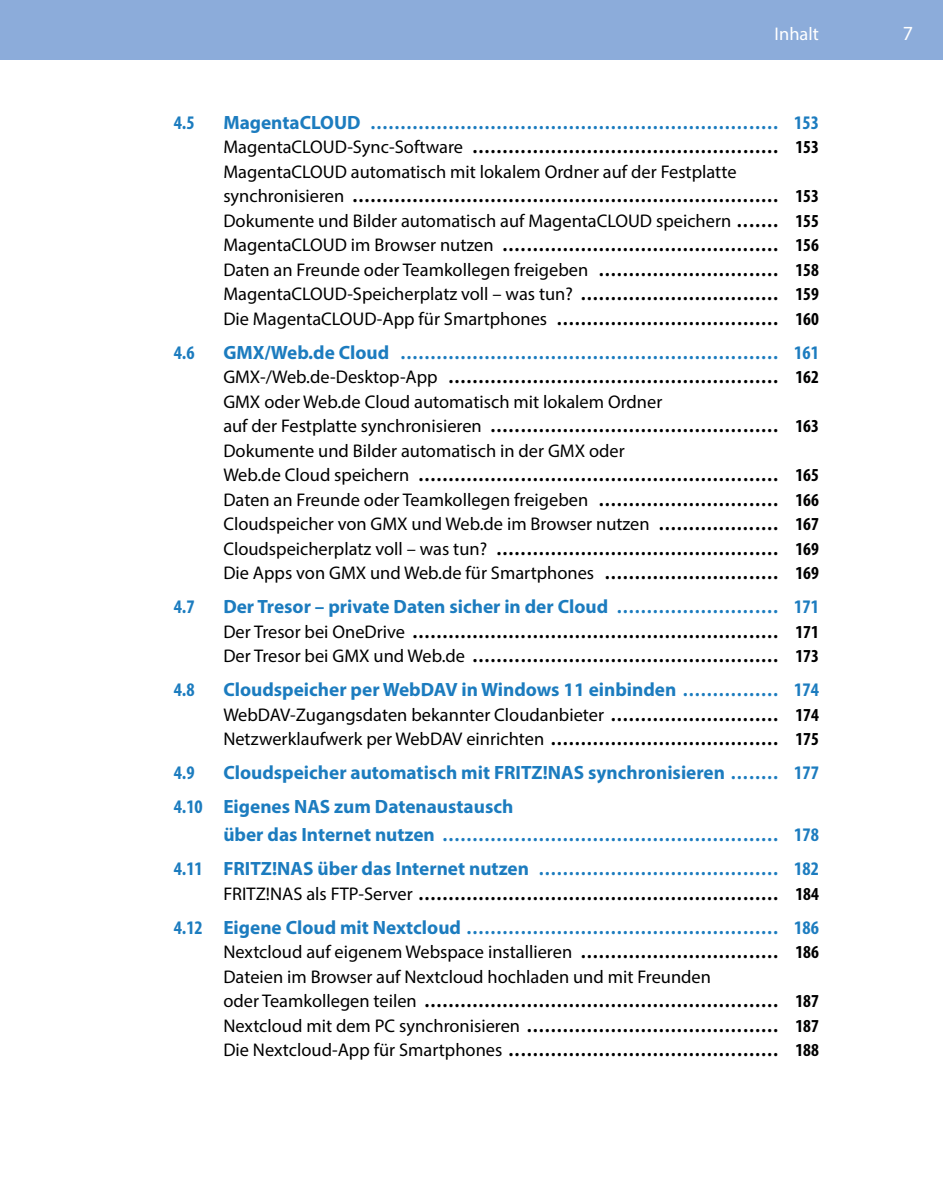
<style>
.page{position:relative;width:943px;height:1191px;background:#fff}
.page>*{position:absolute;margin:0;border:0;box-sizing:border-box;transform-origin:0 0}
.t1{font:600 21px "Myriad Pro";color:#000}
.t2{font:600 21px "Myriad Pro";color:#1c7cbf}
.t3{font:20.12px "Myriad Pro";color:#fff}
.t4{font:700 19.25px "Myriad Pro";color:#1c7cbf}
.t5{font:700 condensed 19.25px "Myriad Pro";color:#1c7cbf}
.t6{font:18.38px "Myriad Pro";color:#000}
.t7{font:700 condensed 18.38px "Myriad Pro";color:#000}
.t8{font:18.38px "Myriad Pro";color:#fff}
.s1{font-weight:700;font-size:19.25px}
.s2{font-weight:400;font-size:18.38px}
.s3{font-weight:600;font-size:21px}
.s4{font-stretch:condensed}
.s5{font-weight:700;font-stretch:condensed;font-size:19.25px}
</style>
<div class="page">
<div style="left:0;top:0;width:943px;height:60px;background:#8cacda"></div>
<p class="t8" style="left:774px;top:22px;width:46px">Inhalt</p>
<p class="t3" style="left:902px;top:21px;width:12px">7</p>
<p class="t5" style="left:174px;top:110px;width:22px">4.5</p>
<p class="t2" style="left:223px;top:108px;width:150px"><span class="s1">MagentaCLOUD</span> .....................................................................</p>
<p class="t5" style="left:794px;top:110px;width:26px">153</p>
<p class="t1" style="left:223px;top:133px;width:253px"><span class="s2">MagentaCLOUD-Sync-Software</span> ....................................................</p>
<p class="t7" style="left:795px;top:135px;width:25px">153</p>
<p class="t6" style="left:223px;top:160px;width:514px">MagentaCLOUD automatisch mit lokalem Ordner auf der Festplatte</p>
<p class="t1" style="left:223px;top:182px;width:134px"><span class="s2">synchronisieren</span> ........................................................................</p>
<p class="t7" style="left:795px;top:184px;width:25px">153</p>
<p class="t6" style="left:223px;top:209px;width:520px">Dokumente und Bilder automatisch auf MagentaCLOUD speichern <span class="s3">........</span></p>
<p class="t7" style="left:795px;top:209px;width:25px">155</p>
<p class="t1" style="left:223px;top:231px;width:283px"><span class="s2">MagentaCLOUD im Browser nutzen</span> ...............................................</p>
<p class="t7" style="left:795px;top:233px;width:25px">156</p>
<p class="t6" style="left:223px;top:258px;width:378px">Daten an Freunde oder Teamkollegen freigeben <span class="s3">...............................</span></p>
<p class="t7" style="left:795px;top:258px;width:25px">158</p>
<p class="t6" style="left:223px;top:283px;width:362px">MagentaCLOUD-Speicherplatz voll – was tun? <span class="s3">..................................</span></p>
<p class="t7" style="left:795px;top:282px;width:25px">159</p>
<p class="t1" style="left:223px;top:304px;width:337px"><span class="s2">Die MagentaCLOUD-App für Smartphones</span> ......................................</p>
<p class="t7" style="left:795px;top:307px;width:25px">160</p>
<p class="t5" style="left:174px;top:340px;width:22px">4.6</p>
<p class="t2" style="left:223px;top:338px;width:179px"><span class="s1">GMX/Web.de Cloud</span> ................................................................</p>
<p class="t5" style="left:794px;top:340px;width:26px">161</p>
<p class="t1" style="left:223px;top:363px;width:227px"><span class="s2">GMX-/Web.de-Desktop-App</span> ........................................................</p>
<p class="t7" style="left:795px;top:365px;width:25px">162</p>
<p class="t6" style="left:223px;top:390px;width:440px">GMX oder Web.de Cloud automatisch mit lokalem Ordner</p>
<p class="t1" style="left:223px;top:412px;width:271px"><span class="s2">auf der Festplatte synchronisieren</span> .................................................</p>
<p class="t7" style="left:795px;top:414px;width:25px">163</p>
<p class="t6" style="left:223px;top:439px;width:403px">Dokumente und Bilder automatisch in der GMX oder</p>
<p class="t1" style="left:223px;top:461px;width:199px"><span class="s2">Web.de Cloud speichern</span> .............................................................</p>
<p class="t7" style="left:795px;top:463px;width:25px">165</p>
<p class="t6" style="left:223px;top:488px;width:378px">Daten an Freunde oder Teamkollegen freigeben <span class="s3">...............................</span></p>
<p class="t7" style="left:795px;top:488px;width:25px">166</p>
<p class="t6" style="left:223px;top:512px;width:439px">Cloudspeicher von GMX und Web.de im Browser nutzen <span class="s3">.....................</span></p>
<p class="t7" style="left:795px;top:512px;width:25px">167</p>
<p class="t1" style="left:223px;top:534px;width:277px"><span class="s2">Cloudspeicherplatz voll – was tun?</span> ................................................</p>
<p class="t7" style="left:795px;top:537px;width:25px">169</p>
<p class="t6" style="left:223px;top:561px;width:384px">Die Apps von GMX und Web.de für Smartphones <span class="s3">..............................</span></p>
<p class="t7" style="left:795px;top:561px;width:25px">169</p>
<p class="t5" style="left:174px;top:594px;width:22px">4.7</p>
<p class="t4" style="left:223px;top:594px;width:397px">Der Tresor – private Daten sicher in der Cloud <span class="s3">............................</span></p>
<p class="t5" style="left:794px;top:594px;width:26px">171</p>
<p class="t1" style="left:223px;top:617px;width:194px"><span class="s2">Der Tresor bei OneDrive</span> ..............................................................</p>
<p class="t7" style="left:795px;top:620px;width:25px">171</p>
<p class="t1" style="left:223px;top:642px;width:254px"><span class="s2">Der Tresor bei GMX und Web.de</span> ....................................................</p>
<p class="t7" style="left:795px;top:644px;width:25px">173</p>
<p class="t5" style="left:174px;top:677px;width:22px">4.8</p>
<p class="t4" style="left:223px;top:677px;width:465px">Cloudspeicher per WebDAV in Windows 11 einbinden <span class="s3">.................</span></p>
<p class="t5" style="left:794px;top:677px;width:26px">174</p>
<p class="t6" style="left:223px;top:703px;width:393px">WebDAV-Zugangsdaten bekannter Cloudanbieter <span class="s3">.............................</span></p>
<p class="t7" style="left:795px;top:703px;width:25px">174</p>
<p class="t1" style="left:223px;top:724px;width:334px"><span class="s2">Netzwerklaufwerk per WebDAV einrichten</span> .......................................</p>
<p class="t7" style="left:795px;top:727px;width:25px">175</p>
<p class="t5" style="left:174px;top:760px;width:22px">4.9</p>
<p class="t4" style="left:223px;top:760px;width:514px">Cloudspeicher automatisch mit FRITZ!NAS synchronisieren <span class="s3">.........</span></p>
<p class="t5" style="left:794px;top:760px;width:26px">177</p>
<p class="t4" style="left:174px;top:794px;width:341px"><span class="s4">4.10</span> Eigenes NAS zum Datenaustausch</p>
<p class="t2" style="left:223px;top:820px;width:224px"><span class="s1">über das Internet nutzen</span> .........................................................</p>
<p class="t5" style="left:794px;top:822px;width:26px">178</p>
<p class="t2" style="left:174px;top:854px;width:368px"><span class="s5">4.11</span> <span class="s1">FRITZ!NAS über das Internet nutzen</span> .........................................</p>
<p class="t5" style="left:794px;top:856px;width:26px">182</p>
<p class="t1" style="left:223px;top:879px;width:202px"><span class="s2">FRITZ!NAS als FTP-Server</span> .............................................................</p>
<p class="t7" style="left:795px;top:882px;width:25px">184</p>
<p class="t2" style="left:174px;top:913px;width:300px"><span class="s5">4.12</span> <span class="s1">Eigene Cloud mit Nextcloud</span> .....................................................</p>
<p class="t5" style="left:794px;top:915px;width:26px">186</p>
<p class="t6" style="left:223px;top:940px;width:361px">Nextcloud auf eigenem Webspace installieren <span class="s3">..................................</span></p>
<p class="t7" style="left:795px;top:940px;width:25px">186</p>
<p class="t6" style="left:223px;top:965px;width:489px">Dateien im Browser auf Nextcloud hochladen und mit Freunden</p>
<p class="t1" style="left:223px;top:986px;width:206px"><span class="s2">oder Teamkollegen teilen</span> ............................................................</p>
<p class="t7" style="left:795px;top:989px;width:25px">187</p>
<p class="t1" style="left:223px;top:1011px;width:309px"><span class="s2">Nextcloud mit dem PC synchronisieren</span> ...........................................</p>
<p class="t7" style="left:795px;top:1014px;width:25px">187</p>
<p class="t1" style="left:223px;top:1035px;width:292px"><span class="s2">Die Nextcloud-App für Smartphones</span> ..............................................</p>
<p class="t7" style="left:795px;top:1038px;width:25px">188</p>
</div>
